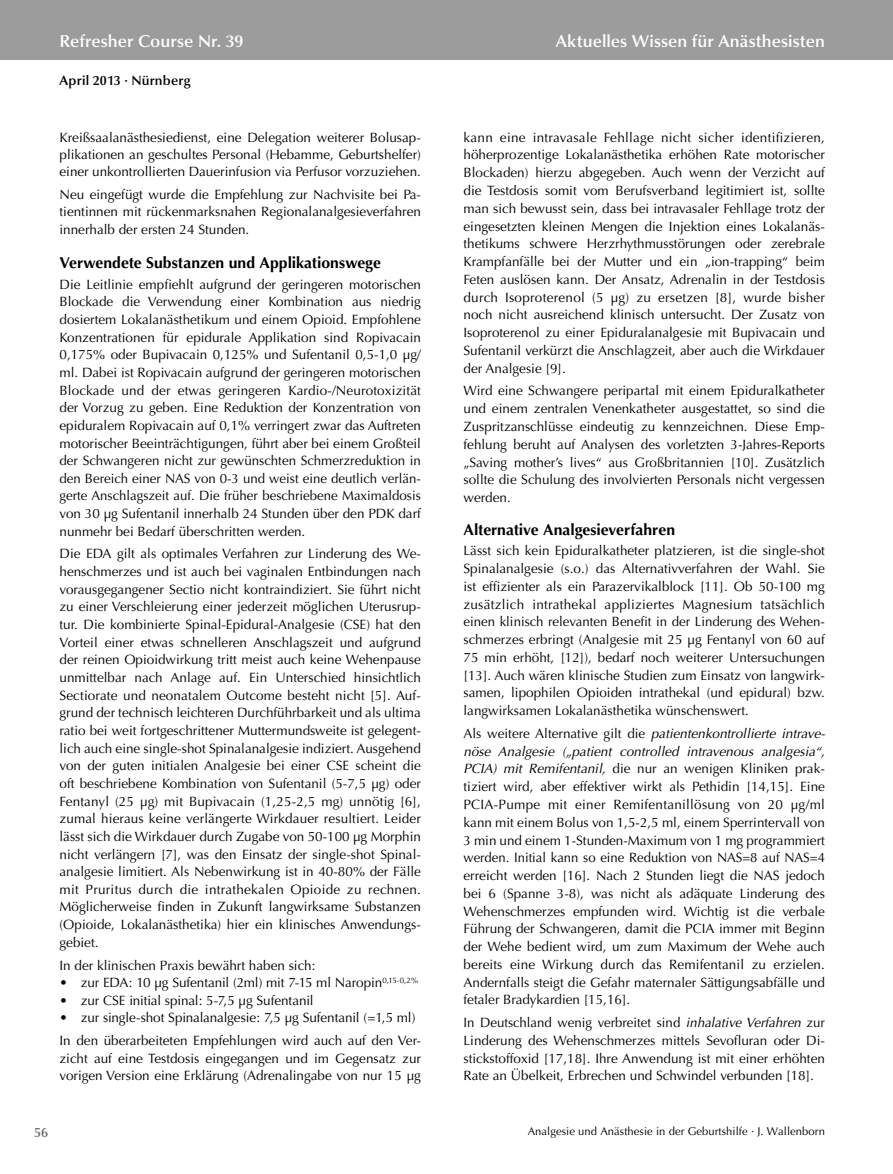
<style>
.page{position:relative;width:893px;height:1174px;background:#fff}
.page>*{position:absolute;margin:0;border:0;box-sizing:border-box;transform-origin:0 0}
.t1{font:600 17.25px "Optima";letter-spacing:.005em;color:#fff}
.t2{font:700 15.75px "Optima";color:#000}
.t3{font:13.5px/17.7px "Optima";color:#000;text-align:justify}
.t4{font:600 13.5px "Optima";letter-spacing:.01em;color:#000}
.t5{font:600 13.5px "Optima";color:#6e6e6e}
.t6{font:11.25px "Optima";letter-spacing:.005em;color:#000}
.s1{font-style:italic}
</style>
<div class="page">
<div style="left:0;top:0;width:893px;height:60px;background:#9c9c9d"></div>
<p class="t1" style="left:60px;top:31px;width:185px">Refresher Course Nr. 39</p>
<p class="t4" style="left:60px;top:73px;width:133px">April 2013 · Nürnberg</p>
<p class="t3" style="left:60px;top:129px;width:363px">Kreißsaalanästhesiedienst, eine Delegation weiterer Bolusap&shy;plikationen an geschultes Personal (Hebamme, Geburtshelfer) einer unkontrollierten Dauerinfusion via Perfusor vorzuziehen.</p>
<p class="t3" style="left:60px;top:186px;width:363px">Neu eingefügt wurde die Empfehlung zur Nachvisite bei Pa&shy;tientinnen mit rückenmarksnahen Regionalanalgesieverfahren innerhalb der ersten 24 Stunden.</p>
<p class="t2" style="left:60px;top:254px;width:323px">Verwendete Substanzen und Applikationswege</p>
<p class="t3" style="left:60px;top:275px;width:363px">Die Leitlinie empfiehlt aufgrund der geringeren motorischen Blockade die Verwendung einer Kombination aus niedrig dosiertem Lokalanästhetikum und einem Opioid. Empfohlene Konzentrationen für epidurale Applikation sind Ropivacain 0,175% oder Bupivacain 0,125% und Sufentanil 0,5-1,0 µg/ ml. Dabei ist Ropivacain aufgrund der geringeren motorischen Blockade und der etwas geringeren Kardio-/Neurotoxizität der Vorzug zu geben. Eine Reduktion der Konzentration von epiduralem Ropivacain auf 0,1% verringert zwar das Auftreten motorischer Beeinträchtigungen, führt aber bei einem Großteil der Schwangeren nicht zur gewünschten Schmerzreduktion in den Bereich einer NAS von 0-3 und weist eine deutlich verlän&shy;gerte Anschlagszeit auf. Die früher beschriebene Maximaldosis von 30 µg Sufentanil innerhalb 24 Stunden über den PDK darf nunmehr bei Bedarf überschritten werden.</p>
<p class="t3" style="left:60px;top:545px;width:363px">Die EDA gilt als optimales Verfahren zur Linderung des We&shy;henschmerzes und ist auch bei vaginalen Entbindungen nach vorausgegangener Sectio nicht kontraindiziert. Sie führt nicht zu einer Verschleierung einer jederzeit möglichen Uterusrup&shy;tur. Die kombinierte Spinal-Epidural-Analgesie (CSE) hat den Vorteil einer etwas schnelleren Anschlagszeit und aufgrund der reinen Opioidwirkung tritt meist auch keine Wehenpause unmittelbar nach Anlage auf. Ein Unterschied hinsichtlich Sectiorate und neonatalem Outcome besteht nicht [5]. Auf&shy;grund der technisch leichteren Durchführbarkeit und als ultima ratio bei weit fortgeschrittener Muttermundsweite ist gelegent&shy;lich auch eine single-shot Spinalanalgesie indiziert. Ausgehend von der guten initialen Analgesie bei einer CSE scheint die oft beschriebene Kombination von Sufentanil (5-7,5 µg) oder Fentanyl (25 µg) mit Bupivacain (1,25-2,5 mg) unnötig [6], zumal hieraus keine verlängerte Wirkdauer resultiert. Leider lässt sich die Wirkdauer durch Zugabe von 50-100 µg Morphin nicht verlängern [7], was den Einsatz der single-shot Spinal&shy;analgesie limitiert. Als Nebenwirkung ist in 40-80% der Fälle mit Pruritus durch die intrathekalen Opioide zu rechnen.<br>Möglicherweise finden in Zukunft langwirksame Substanzen (Opioide, Lokalanästhetika) hier ein klinisches Anwendungs&shy;gebiet.</p>
<p class="t3" style="left:60px;top:956px;width:257px">In der klinischen Praxis bewährt haben sich:</p>
<p class="t3" style="left:60px;top:974px;width:360px">• zur EDA: 10 µg Sufentanil (2ml) mit 7-15 ml Naropin<sup>0,15-0,2%</sup></p>
<p class="t3" style="left:60px;top:991px;width:255px">• zur CSE initial spinal: 5-7,5 µg Sufentanil</p>
<p class="t3" style="left:60px;top:1006px;width:363px;line-height:22.8px">• zur single-shot Spinalanalgesie: 7,5 µg Sufentanil (=1,5 ml)<br>In den überarbeiteten Empfehlungen wird auch auf den Ver-</p>
<p class="t3" style="left:60px;top:1049px;width:363px">zicht auf eine Testdosis eingegangen und im Gegensatz zur vorigen Version eine Erklärung (Adrenalingabe von nur 15 µg</p>
<p class="t5" style="left:34px;top:1124px;width:16px">56</p>
<p class="t1" style="left:556px;top:31px;width:271px">Aktuelles Wissen für Anästhesisten</p>
<p class="t3" style="left:463px;top:128px;width:363px">kann eine intravasale Fehllage nicht sicher identifizieren, höherprozentige Lokalanästhetika erhöhen Rate motorischer Blockaden) hierzu abgegeben. Auch wenn der Verzicht auf die Testdosis somit vom Berufsverband legitimiert ist, sollte man sich bewusst sein, dass bei intravasaler Fehllage trotz der eingesetzten kleinen Mengen die Injektion eines Lokalanäs&shy;thetikums schwere Herzrhythmusstörungen oder zerebrale Krampfanfälle bei der Mutter und ein „ion-trapping“ beim Feten auslösen kann. Der Ansatz, Adrenalin in der Testdosis durch Isoproterenol (5 µg) zu ersetzen [8], wurde bisher noch nicht ausreichend klinisch untersucht. Der Zusatz von Isoproterenol zu einer Epiduralanalgesie mit Bupivacain und Sufentanil verkürzt die Anschlagzeit, aber auch die Wirkdauer der Analgesie [9].</p>
<p class="t3" style="left:463px;top:382px;width:363px">Wird eine Schwangere peripartal mit einem Epiduralkatheter und einem zentralen Venenkatheter ausgestattet, so sind die Zuspritzanschlüsse eindeutig zu kennzeichnen. Diese Emp&shy;fehlung beruht auf Analysen des vorletzten 3-Jahres-Reports „Saving mother’s lives“ aus Großbritannien [10]. Zusätzlich sollte die Schulung des involvierten Personals nicht vergessen werden.</p>
<p class="t2" style="left:463px;top:520px;width:213px">Alternative Analgesieverfahren</p>
<p class="t3" style="left:463px;top:542px;width:363px">Lässt sich kein Epiduralkatheter platzieren, ist die single-shot Spinalanalgesie (s.o.) das Alternativverfahren der Wahl. Sie ist effizienter als ein Parazervikalblock [11]. Ob 50-100 mg zusätzlich intrathekal appliziertes Magnesium tatsächlich einen klinisch relevanten Benefit in der Linderung des Wehen&shy;schmerzes erbringt (Analgesie mit 25 µg Fentanyl von 60 auf 75 min erhöht, [12]), bedarf noch weiterer Untersuchungen [13]. Auch wären klinische Studien zum Einsatz von langwirk&shy;samen, lipophilen Opioiden intrathekal (und epidural) bzw. langwirksamen Lokalanästhetika wünschenswert.</p>
<p class="t3" style="left:463px;top:724px;width:363px">Als weitere Alternative gilt die <span class="s1">patientenkontrollierte intrave‑ nöse Analgesie („patient controlled intravenous analgesia“, PCIA) mit Remifentanil,</span> die nur an wenigen Kliniken prak&shy;tiziert wird, aber effektiver wirkt als Pethidin [14,15]. Eine PCIA-Pumpe mit einer Remifentanillösung von 20 µg/ml kann mit einem Bolus von 1,5-2,5 ml, einem Sperrintervall von 3 min und einem 1-Stunden-Maximum von 1 mg programmiert werden. Initial kann so eine Reduktion von NAS=8 auf NAS=4 erreicht werden [16]. Nach 2 Stunden liegt die NAS jedoch bei 6 (Spanne 3-8), was nicht als adäquate Linderung des Wehenschmerzes empfunden wird. Wichtig ist die verbale Führung der Schwangeren, damit die PCIA immer mit Beginn der Wehe bedient wird, um zum Maximum der Wehe auch bereits eine Wirkung durch das Remifentanil zu erzielen.<br>Andernfalls steigt die Gefahr maternaler Sättigungsabfälle und fetaler Bradykardien [15,16].</p>
<p class="t3" style="left:463px;top:1014px;width:363px">In Deutschland wenig verbreitet sind <span class="s1">inhalative Verfahren</span> zur Linderung des Wehenschmerzes mittels Sevofluran oder Di&shy;stickstoffoxid [17,18]. Ihre Anwendung ist mit einer erhöhten Rate an Übelkeit, Erbrechen und Schwindel verbunden [18].</p>
<p class="t6" style="left:528px;top:1125px;width:299px">Analgesie und Anästhesie in der Geburtshilfe · J. Wallenborn</p>
</div>
